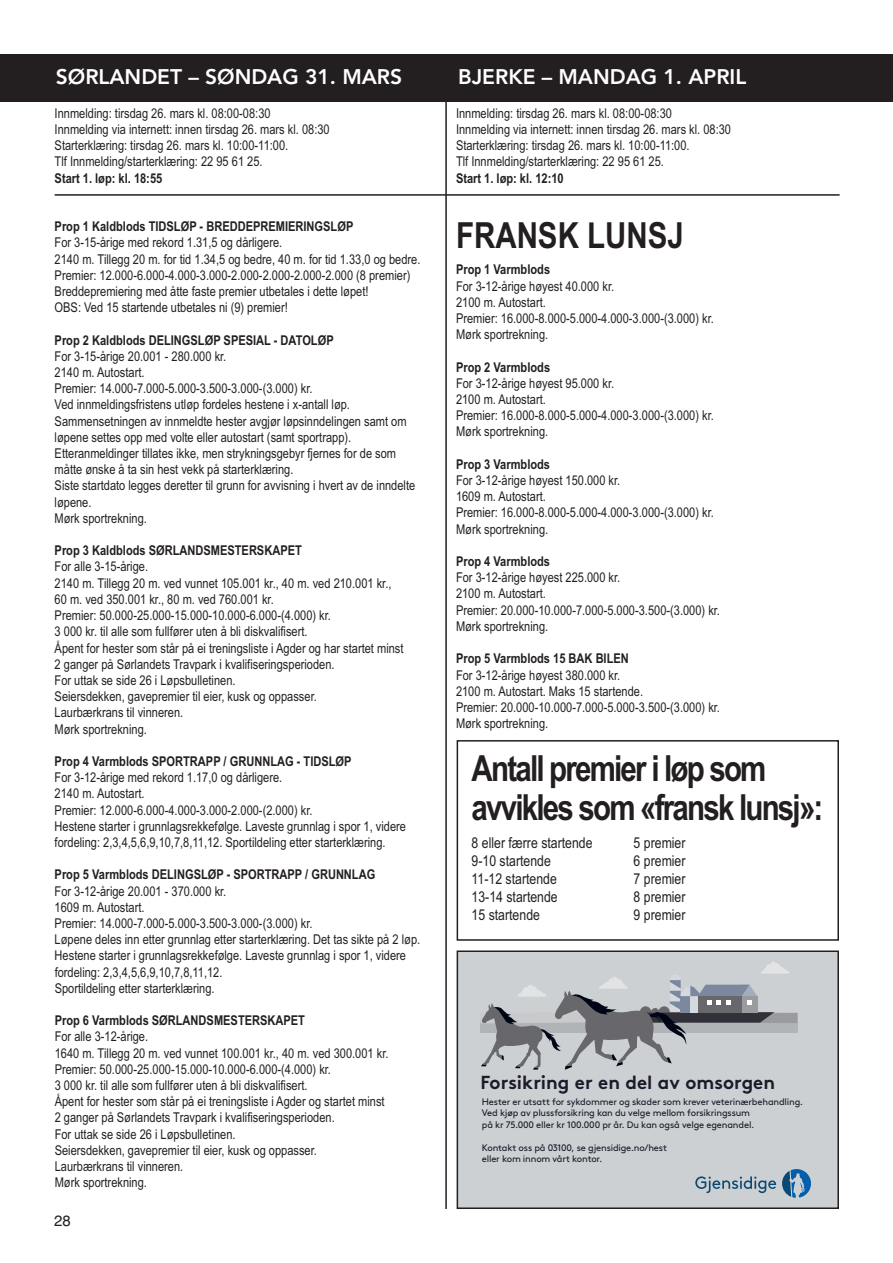
<style>
.page{position:relative;width:893px;height:1263px;background:#fff}
.page>*{position:absolute;margin:0;border:0;box-sizing:border-box;transform-origin:0 0}
.t1{font:700 36px/39px "Arial Narrow";letter-spacing:-.05em;color:#231f20}
.t2{font:700 36px "Arial Narrow";color:#231f20}
.t3{font:800 21px "Avenir";color:#fff}
.t4{font:700 18.9px "Gjen Brown OT";color:#1c1b29}
.t5{font:15px "Arial Narrow";color:#231f20}
.t6{font:15px "Helvetica";color:#231f20}
.t7{font:13.5px/16.2px "Arial Narrow";color:#231f20}
.t8{font:700 13.5px "Arial Narrow";color:#231f20}
.t9{font:9.45px/11.6px "Gjen Brown OT Regular Alt";letter-spacing:-.02em;color:#1c1b29}
</style>
<div class="page">
<div style="left:0;top:54px;width:893px;height:48px;background:#231f20"></div>
<hr style="left:445px;top:54px;width:2px;height:1155px;background:#231f20">
<hr style="left:55px;top:194px;width:785px;height:2px;background:#231f20">
<div style="left:457px;top:740px;width:382px;height:201px;border:2px solid #231f20"></div>
<div style="left:458px;top:952px;width:379px;height:255px;background:#ccd0d3"></div>
<svg style="left:695px;top:1169px;width:116px;height:29px"></svg>
<svg style="left:480px;top:962px;width:318px;height:108px"></svg>
<div style="left:457px;top:950px;width:382px;height:259px;border:2px solid #231f20"></div>
<h2 class="t3" style="left:56px;top:60px;width:348px">SØRLANDET – SØNDAG 31. MARS</h2>
<h2 class="t3" style="left:458px;top:60px;width:290px">BJERKE – MANDAG 1. APRIL</h2>
<p class="t7" style="left:456px;top:105px;width:277px">Innmelding: tirsdag 26. mars kl. 08:00-08:30<br>Innmelding via internett: innen tirsdag 26. mars kl. 08:30<br>Starterklæring: tirsdag 26. mars kl. 10:00-11:00.<br>Tlf Innmelding/starterklæring: 22 95 61 25.</p>
<p class="t8" style="left:456px;top:170px;width:109px">Start 1. løp: kl. 12:10</p>
<h1 class="t2" style="left:456px;top:214px;width:229px">FRANSK LUNSJ</h1>
<p class="t8" style="left:456px;top:262px;width:96px">Prop 1 Varmblods</p>
<p class="t7" style="left:456px;top:278px;width:259px">For 3-12-årige høyest 40.000 kr.<br>2100 m. Autostart.<br>Premier: 16.000-8.000-5.000-4.000-3.000-(3.000) kr.<br>Mørk sportrekning.</p>
<p class="t8" style="left:456px;top:359px;width:96px">Prop 2 Varmblods</p>
<p class="t7" style="left:456px;top:375px;width:259px">For 3-12-årige høyest 95.000 kr.<br>2100 m. Autostart.<br>Premier: 16.000-8.000-5.000-4.000-3.000-(3.000) kr.<br>Mørk sportrekning.</p>
<p class="t8" style="left:456px;top:456px;width:96px">Prop 3 Varmblods</p>
<p class="t7" style="left:456px;top:472px;width:259px">For 3-12-årige høyest 150.000 kr.<br>1609 m. Autostart.<br>Premier: 16.000-8.000-5.000-4.000-3.000-(3.000) kr.<br>Mørk sportrekning.</p>
<p class="t8" style="left:456px;top:553px;width:96px">Prop 4 Varmblods</p>
<p class="t7" style="left:456px;top:569px;width:266px">For 3-12-årige høyest 225.000 kr.<br>2100 m. Autostart.<br>Premier: 20.000-10.000-7.000-5.000-3.500-(3.000) kr.<br>Mørk sportrekning.</p>
<p class="t8" style="left:456px;top:651px;width:174px">Prop 5 Varmblods 15 BAK BILEN</p>
<p class="t7" style="left:456px;top:667px;width:266px">For 3-12-årige høyest 380.000 kr.<br>2100 m. Autostart. Maks 15 startende.<br>Premier: 20.000-10.000-7.000-5.000-3.500-(3.000) kr.<br>Mørk sportrekning.</p>
<h1 class="t1" style="left:472px;top:749px;width:353px">Antall premier i løp som avvikles som «fransk lunsj»:</h1>
<p class="t5" style="left:472px;top:834px;width:123px">8 eller færre startende</p>
<p class="t5" style="left:634px;top:834px;width:53px">5 premier</p>
<p class="t5" style="left:472px;top:852px;width:81px">9-10 startende</p>
<p class="t5" style="left:634px;top:852px;width:53px">6 premier</p>
<p class="t5" style="left:472px;top:870px;width:87px">11-12 startende</p>
<p class="t5" style="left:634px;top:870px;width:53px">7 premier</p>
<p class="t5" style="left:472px;top:888px;width:88px">13-14 startende</p>
<p class="t5" style="left:634px;top:888px;width:53px">8 premier</p>
<p class="t5" style="left:472px;top:906px;width:70px">15 startende</p>
<p class="t5" style="left:634px;top:906px;width:53px">9 premier</p>
<p class="t7" style="left:55px;top:105px;width:277px">Innmelding: tirsdag 26. mars kl. 08:00-08:30<br>Innmelding via internett: innen tirsdag 26. mars kl. 08:30<br>Starterklæring: tirsdag 26. mars kl. 10:00-11:00.<br>Tlf Innmelding/starterklæring: 22 95 61 25.</p>
<p class="t8" style="left:55px;top:170px;width:109px">Start 1. løp: kl. 18:55</p>
<p class="t8" style="left:55px;top:219px;width:300px">Prop 1 Kaldblods TIDSLØP - BREDDEPREMIERINGSLØP</p>
<p class="t7" style="left:55px;top:235px;width:367px">For 3-15-årige med rekord 1.31,5 og dårligere.<br>2140 m. Tillegg 20 m. for tid 1.34,5 og bedre, 40 m. for tid 1.33,0 og bedre.<br>Premier: 12.000-6.000-4.000-3.000-2.000-2.000-2.000-2.000 (8 premier)<br>Breddepremiering med åtte faste premier utbetales i dette løpet!<br>OBS: Ved 15 startende utbetales ni (9) premier!</p>
<p class="t8" style="left:55px;top:332px;width:281px">Prop 2 Kaldblods DELINGSLØP SPESIAL - DATOLØP</p>
<p class="t7" style="left:55px;top:348px;width:362px">For 3-15-årige 20.001 - 280.000 kr.<br>2140 m. Autostart.<br>Premier: 14.000-7.000-5.000-3.500-3.000-(3.000) kr.<br>Ved innmeldingsfristens utløp fordeles hestene i x-antall løp.<br>Sammensetningen av innmeldte hester avgjør løpsinndelingen samt om løpene settes opp med volte eller autostart (samt sportrapp).<br>Etteranmeldinger tillates ikke, men strykningsgebyr fjernes for de som måtte ønske å ta sin hest vekk på starterklæring.<br>Siste startdato legges deretter til grunn for avvisning i hvert av de inndelte løpene.<br>Mørk sportrekning.</p>
<p class="t8" style="left:55px;top:543px;width:249px">Prop 3 Kaldblods SØRLANDSMESTERSKAPET</p>
<p class="t7" style="left:55px;top:559px;width:350px">For alle 3-15-årige.<br>2140 m. Tillegg 20 m. ved vunnet 105.001 kr., 40 m. ved 210.001 kr., 60 m. ved 350.001 kr., 80 m. ved 760.001 kr.<br>Premier: 50.000-25.000-15.000-10.000-6.000-(4.000) kr.<br>3 000 kr. til alle som fullfører uten å bli diskvalifisert.<br>Åpent for hester som står på ei treningsliste i Agder og har startet minst 2 ganger på Sørlandets Travpark i kvalifiseringsperioden.<br>For uttak se side 26 i Løpsbulletinen.<br>Seiersdekken, gavepremier til eier, kusk og oppasser.<br>Laurbærkrans til vinneren.<br>Mørk sportrekning.</p>
<p class="t8" style="left:55px;top:753px;width:298px">Prop 4 Varmblods SPORTRAPP / GRUNNLAG - TIDSLØP</p>
<p class="t7" style="left:55px;top:769px;width:353px">For 3-12-årige med rekord 1.17,0 og dårligere.<br>2140 m. Autostart.<br>Premier: 12.000-6.000-4.000-3.000-2.000-(2.000) kr.<br>Hestene starter i grunnlagsrekkefølge. Laveste grunnlag i spor 1, videre fordeling: 2,3,4,5,6,9,10,7,8,11,12. Sportildeling etter starterklæring.</p>
<p class="t8" style="left:55px;top:867px;width:322px">Prop 5 Varmblods DELINGSLØP - SPORTRAPP / GRUNNLAG</p>
<p class="t7" style="left:55px;top:883px;width:367px">For 3-12-årige 20.001 - 370.000 kr.<br>1609 m. Autostart.<br>Premier: 14.000-7.000-5.000-3.500-3.000-(3.000) kr.<br>Løpene deles inn etter grunnlag etter starterklæring. Det tas sikte på 2 løp.<br>Hestene starter i grunnlagsrekkefølge. Laveste grunnlag i spor 1, videre fordeling: 2,3,4,5,6,9,10,7,8,11,12.<br>Sportildeling etter starterklæring.</p>
<p class="t8" style="left:55px;top:1012px;width:252px">Prop 6 Varmblods SØRLANDSMESTERSKAPET</p>
<p class="t7" style="left:55px;top:1028px;width:335px">For alle 3-12-årige.<br>1640 m. Tillegg 20 m. ved vunnet 100.001 kr., 40 m. ved 300.001 kr.<br>Premier: 50.000-25.000-15.000-10.000-6.000-(4.000) kr.<br>3 000 kr. til alle som fullfører uten å bli diskvalifisert.<br>Åpent for hester som står på ei treningsliste i Agder og startet minst 2 ganger på Sørlandets Travpark i kvalifiseringsperioden.<br>For uttak se side 26 i Løpsbulletinen.<br>Seiersdekken, gavepremier til eier, kusk og oppasser.<br>Laurbærkrans til vinneren.<br>Mørk sportrekning.</p>
<h3 class="t4" style="left:480px;top:1076px;width:296px">Forsikring er en del av omsorgen</h3>
<p class="t9" style="left:482px;top:1097px;width:323px">Hester er utsatt for sykdommer og skader som krever veterinærbehandling.<br>Ved kjøp av plussforsikring kan du velge mellom forsikringssum<br>på kr 75.000 eller kr 100.000 pr år. Du kan også velge egenandel.</p>
<p class="t9" style="left:482px;top:1143px;width:187px">Kontakt oss på 03100, se gjensidige.no/hest eller kom innom vårt kontor.</p>
<p class="t6" style="left:54px;top:1212px;width:18px">28</p>
</div>
